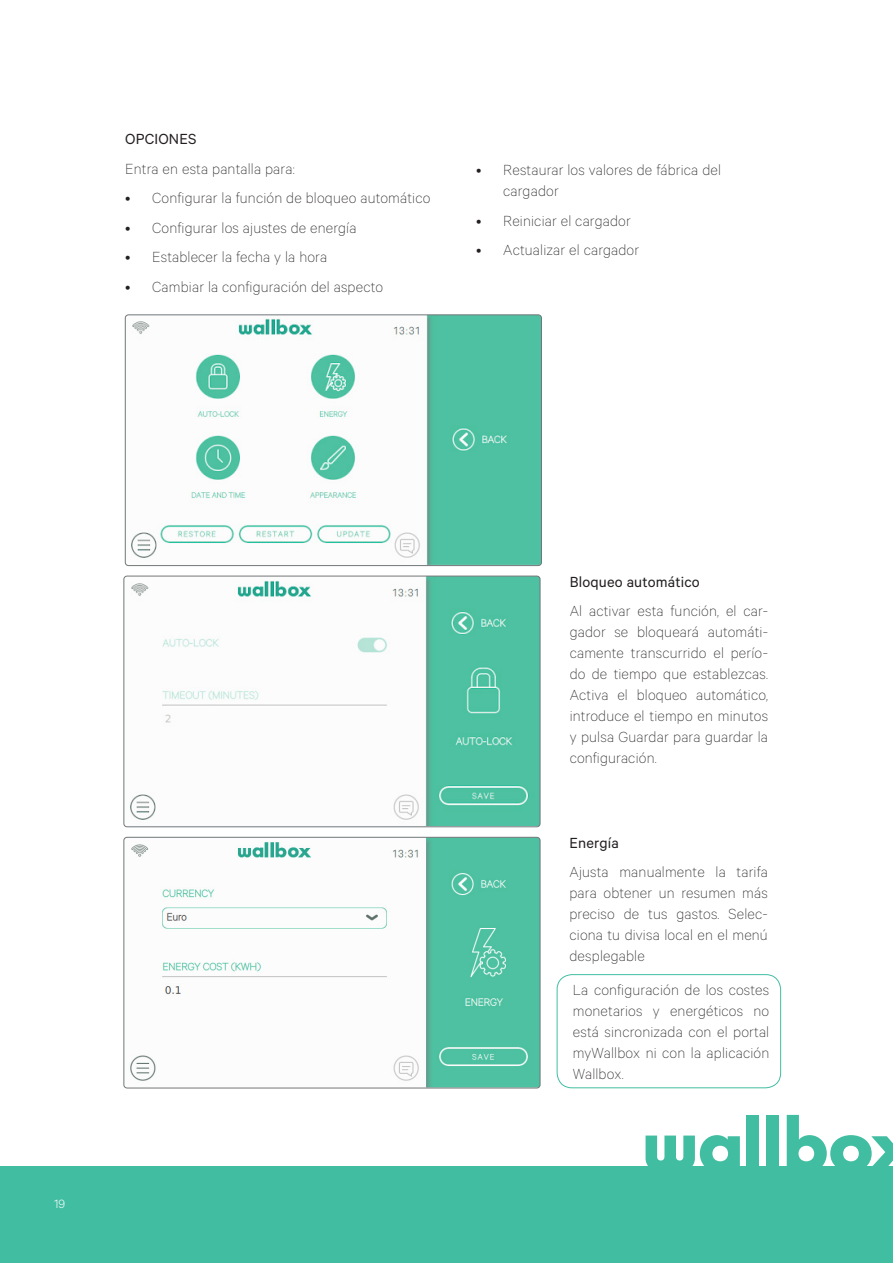
<style>
.page{position:relative;width:893px;height:1263px;background:#fff}
.page>*{position:absolute;margin:0;border:0;box-sizing:border-box;transform-origin:0 0}
.indice{font:100 16.5px/21px "Calibre";letter-spacing:.01em;color:#231f20;text-align:justify}
.indice-2{font:16.5px "Calibre";letter-spacing:.01em;color:#231f20}
.t1{font:300 13.5px "Calibre";color:#fff}
</style>
<div class="page">
<div style="left:0;top:1167px;width:893px;height:96px;background:#41bea2"></div>
<svg style="left:646px;top:1135px;width:94px;height:32px"></svg>
<div style="left:747px;top:1115px;width:12px;height:56px;background:#41bea2"></div>
<div style="left:767px;top:1115px;width:12px;height:56px;background:#41bea2"></div>
<svg style="left:787px;top:1115px;width:106px;height:52px"></svg>
<div style="left:557px;top:974px;width:224px;height:114px;border:1px solid #41bea2;border-radius:15px"></div>
<img style="left:125px;top:315px;width:416px;height:250px">
<div style="left:125px;top:315px;width:417px;height:251px;border:1px solid #727679;border-radius:3px"></div>
<img style="left:124px;top:576px;width:416px;height:250px">
<div style="left:124px;top:576px;width:416px;height:251px;border:1px solid #727679;border-radius:3px"></div>
<img style="left:124px;top:837px;width:416px;height:250px">
<div style="left:124px;top:837px;width:416px;height:251px;border:1px solid #727679;border-radius:3px"></div>
<p class="indice-2" style="left:125px;top:130px;width:73px">OPCIONES</p>
<p class="indice" style="left:125px;top:158px;width:171px">Entra en esta pantalla para:</p>
<p class="indice" style="left:125px;top:187px;width:307px">• Configurar la función de bloqueo automático</p>
<p class="indice" style="left:125px;top:217px;width:233px">• Configurar los ajustes de energía</p>
<p class="indice" style="left:125px;top:246px;width:204px">• Establecer la fecha y la hora</p>
<p class="indice" style="left:125px;top:276px;width:260px">• Cambiar la configuración del aspecto</p>
<p class="indice" style="left:503px;top:159px;width:219px;text-indent:-27px">• Restaurar los valores de fábrica del cargador</p>
<p class="indice" style="left:476px;top:209px;width:156px">• Reiniciar el cargador</p>
<p class="indice" style="left:476px;top:239px;width:164px">• Actualizar el cargador</p>
<p class="t1" style="left:54px;top:1195px;width:13px">19</p>
<p class="indice-2" style="left:570px;top:572px;width:132px">Bloqueo automático</p>
<p class="indice" style="left:570px;top:600px;width:200px">Al activar esta función, el car&shy;gador se bloqueará automáti&shy;camente transcurrido el perío&shy;do de tiempo que establezcas.<br>Activa el bloqueo automático, introduce el tiempo en minutos y pulsa Guardar para guardar la configuración.</p>
<p class="indice-2" style="left:569px;top:833px;width:51px">Energía</p>
<p class="indice" style="left:569px;top:861px;width:200px">Ajusta manualmente la tarifa para obtener un resumen más preciso de tus gastos. Selec&shy;ciona tu divisa local en el menú desplegable</p>
<p class="indice" style="left:573px;top:978px;width:198px">La configuración de los costes monetarios y energéticos no está sincronizada con el portal myWallbox ni con la aplicación Wallbox.</p>
</div>
